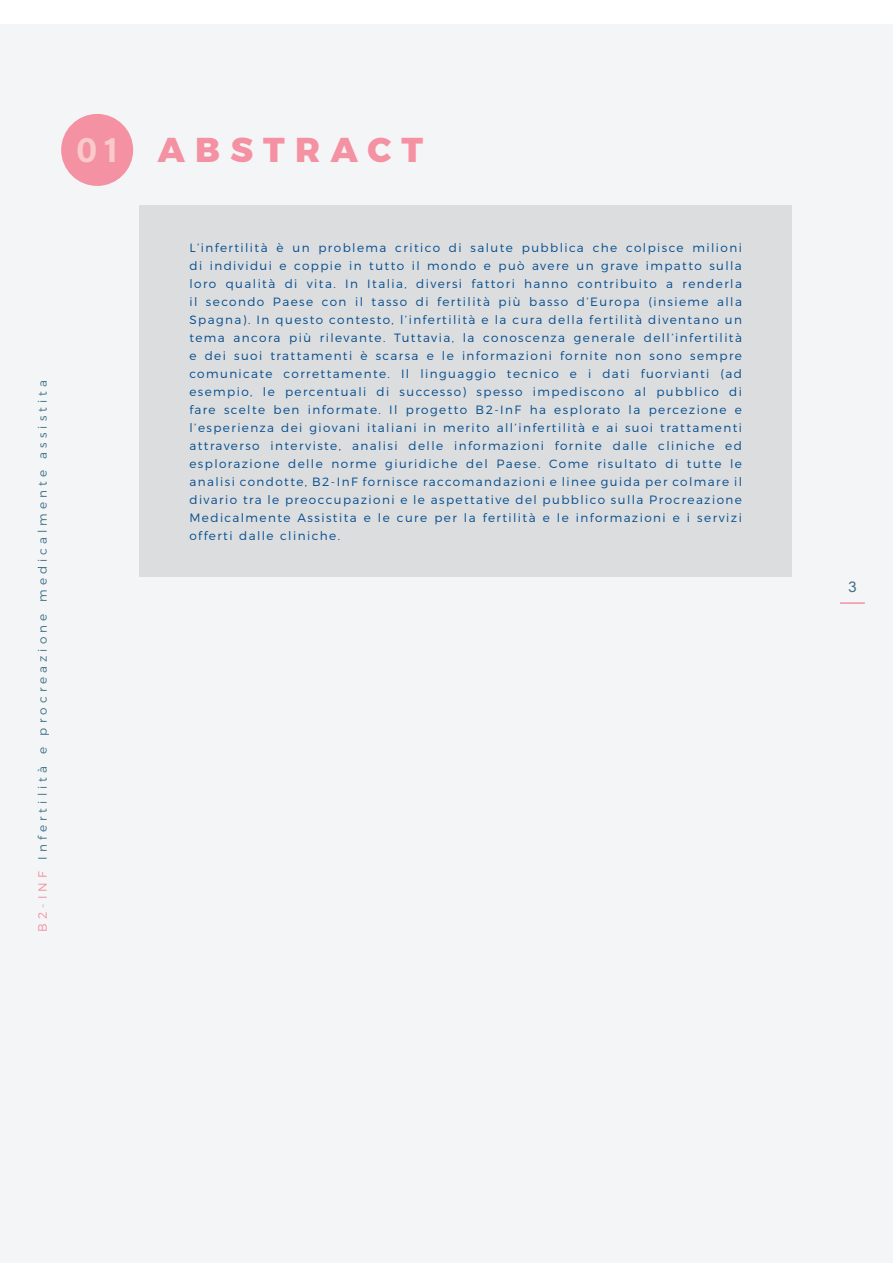
<style>
.page{position:relative;width:893px;height:1263px;background:#fff}
.page>*{position:absolute;margin:0;border:0;box-sizing:border-box;transform-origin:0 0}
.Heading{font:800 34.5px "Montserrat";letter-spacing:.3em;color:#f491a2}
.Value_Number{font:700 34.5px "Acumin Pro";color:#facacb}
.t1{font:15px "Acumin Pro";color:#3e7088}
.Body_Text{font:300 12px/18px "Montserrat";letter-spacing:.12em;color:#014a8b;text-align:justify}
.t2{font:300 12px "Montserrat";letter-spacing:.34em;color:#3e7088}
.s1{color:#f491a2}
</style>
<div class="page">
<div style="left:0;top:25px;width:893px;height:1238px;background:#f4f5f6"></div>
<hr style="left:840px;top:602px;width:25px;height:2px;background:#f491a2">
<div style="left:140px;top:205px;width:652px;height:371px;background:#dbdddf"></div>
<div style="left:61px;top:114px;width:72px;height:72px;background:#f491a2;border-radius:50%"></div>
<p class="Value_Number" style="left:76px;top:126px;width:43px">01</p>
<p class="Heading" style="left:158px;top:121px;width:267px">ABSTRACT</p>
<p class="t2" style="left:33px;top:932px;width:553px;rotate:-90deg"><span class="s1">B2-INF</span> Infertilità e procreazione medicalmente assistita</p>
<p class="Body_Text" style="left:189px;top:238px;width:554px">L’infertilità è un problema critico di salute pubblica che colpisce milioni di individui e coppie in tutto il mondo e può avere un grave impatto sulla loro qualità di vita. In Italia, diversi fattori hanno contribuito a renderla il secondo Paese con il tasso di fertilità più basso d’Europa (insieme alla Spagna). In questo contesto, l’infertilità e la cura della fertilità diventano un tema ancora più rilevante. Tuttavia, la conoscenza generale dell’infertilità e dei suoi trattamenti è scarsa e le informazioni fornite non sono sempre comunicate correttamente. Il linguaggio tecnico e i dati fuorvianti (ad esempio, le percentuali di successo) spesso impediscono al pubblico di fare scelte ben informate. Il progetto B2-InF ha esplorato la percezione e l’esperienza dei giovani italiani in merito all’infertilità e ai suoi trattamenti attraverso interviste, analisi delle informazioni fornite dalle cliniche ed esplorazione delle norme giuridiche del Paese. Come risultato di tutte le analisi condotte, B2-InF fornisce raccomandazioni e linee guida per colmare il divario tra le preoccupazioni e le aspettative del pubblico sulla Procreazione Medicalmente Assistita e le cure per la fertilità e le informazioni e i servizi offerti dalle cliniche.</p>
<p class="t1" style="left:848px;top:576px;width:10px">3</p>
</div>
